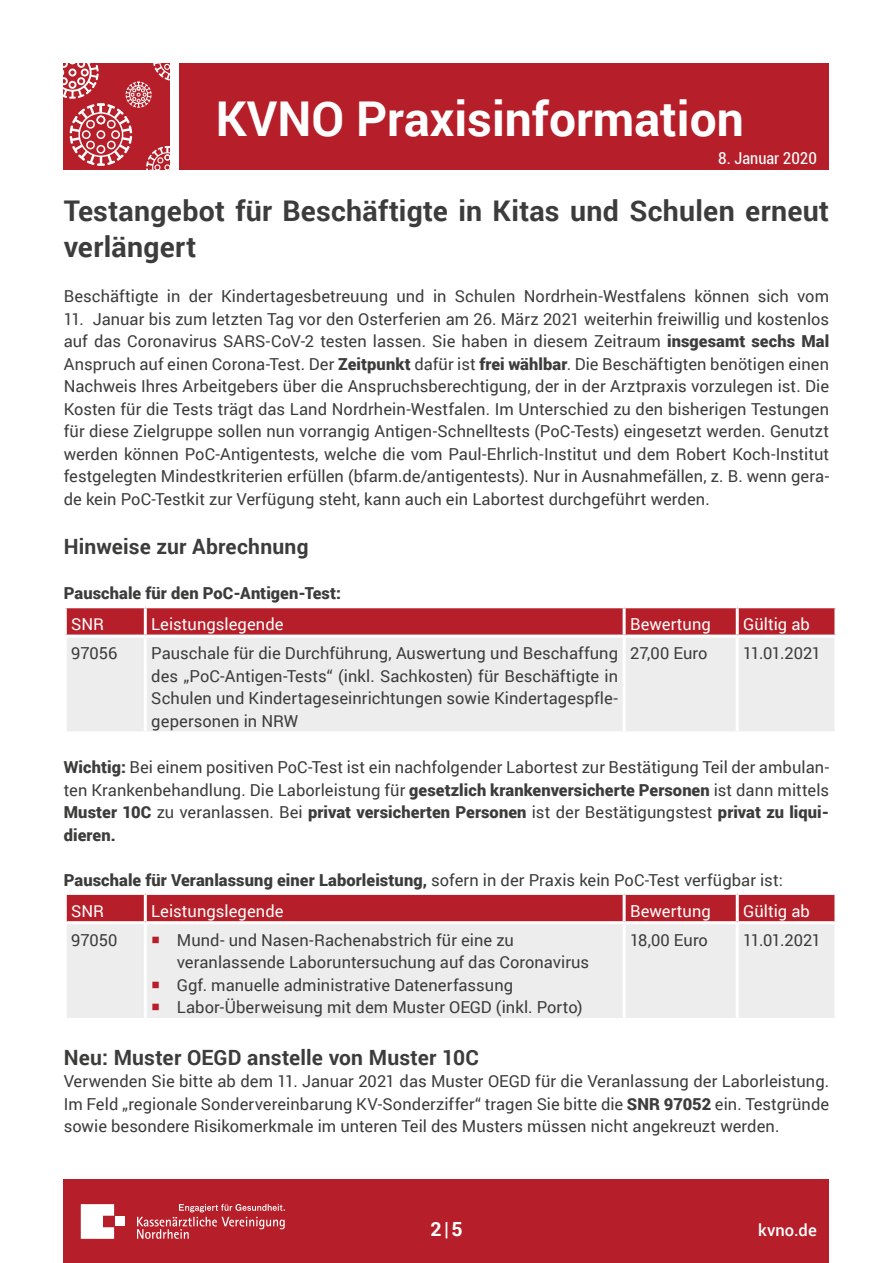
<style>
.page{position:relative;width:893px;height:1263px;background:#fff}
.page>*{position:absolute;margin:0;border:0;box-sizing:border-box;transform-origin:0 0}
.t1{font:700 48px "Roboto";color:#fff}
.FT-11{font:700 28.5px/36px "Roboto";letter-spacing:.01em;color:#3c3c3b}
.FT-11-2{font:700 21px "Roboto";letter-spacing:.01em;color:#3c3c3b}
.t2{font:700 19.5px "Roboto";color:#fff}
.FT-11-3{font:16.5px/22.5px "Roboto";letter-spacing:.005em;color:#3c3c3b;text-align:justify}
.FT-11-4{font:900 16.5px "Roboto";letter-spacing:.005em;color:#3c3c3b}
.FT-11-5{font:16.5px "Roboto";letter-spacing:.005em;color:#fff}
.t3{font:condensed 16.5px "Roboto";color:#fff}
.t4{font:500 16.5px "Roboto";letter-spacing:.005em;color:#fff}
.s1{font-weight:900}
.s2{font-weight:400}
.s3{color:#b61f29}
</style>
<div class="page">
<div style="left:180px;top:64px;width:649px;height:106px;background:#b61f29"></div>
<svg style="left:64px;top:64px;width:106px;height:106px;background:#c34750"></svg>
<div style="left:64px;top:1180px;width:765px;height:83px;background:#b61f29"></div>
<svg style="left:81px;top:1204px;width:33px;height:35px"></svg>
<div style="left:116px;top:1216px;width:9px;height:10px;background:#fff"></div>
<svg style="left:137px;top:1204px;width:148px;height:35px"></svg>
<div style="left:67px;top:608px;width:767px;height:26px;background:#b61f29"></div>
<div style="left:67px;top:638px;width:767px;height:93px;background:#ededed"></div>
<hr style="left:144px;top:608px;width:3px;height:26px;background:#fff">
<hr style="left:623px;top:608px;width:3px;height:26px;background:#fff">
<hr style="left:736px;top:608px;width:3px;height:26px;background:#fff">
<hr style="left:144px;top:637px;width:3px;height:94px;background:#fff">
<hr style="left:623px;top:637px;width:3px;height:94px;background:#fff">
<hr style="left:736px;top:637px;width:3px;height:94px;background:#fff">
<div style="left:67px;top:895px;width:767px;height:26px;background:#b61f29"></div>
<div style="left:67px;top:924px;width:767px;height:94px;background:#ededed"></div>
<hr style="left:144px;top:895px;width:3px;height:26px;background:#fff">
<hr style="left:623px;top:895px;width:3px;height:26px;background:#fff">
<hr style="left:736px;top:895px;width:3px;height:26px;background:#fff">
<hr style="left:144px;top:924px;width:3px;height:94px;background:#fff">
<hr style="left:623px;top:924px;width:3px;height:94px;background:#fff">
<hr style="left:736px;top:924px;width:3px;height:94px;background:#fff">
<h1 class="t1" style="left:216px;top:85px;width:530px">KVNO Praxisinformation</h1>
<p class="t3" style="left:718px;top:147px;width:100px">8. Januar 2020</p>
<p class="FT-11" style="left:64px;top:192px;width:767px">Testangebot für Beschäftigte in Kitas und Schulen erneut verlängert</p>
<p class="FT-11-3" style="left:64px;top:284px;width:767px">Beschäftigte in der Kindertagesbetreuung und in Schulen Nordrhein-Westfalens können sich vom</p>
<p class="FT-11-3" style="left:64px;top:307px;width:767px">11. Januar bis zum letzten Tag vor den Osterferien am 26. März 2021 weiterhin freiwillig und kostenlos auf das Coronavirus SARS-CoV-2 testen lassen. Sie haben in diesem Zeitraum <span class="s1">insgesamt sechs Mal </span>Anspruch auf einen Corona-Test. Der <span class="s1">Zeitpunkt</span> dafür ist <span class="s1">frei wählbar</span>. Die Beschäftigten benötigen einen Nachweis Ihres Arbeitgebers über die Anspruchsberechtigung, der in der Arztpraxis vorzulegen ist. Die Kosten für die Tests trägt das Land Nordrhein-Westfalen. Im Unterschied zu den bisherigen Testungen für diese Zielgruppe sollen nun vorrangig Antigen-Schnelltests (PoC-Tests) eingesetzt werden. Genutzt werden können PoC-Antigentests, welche die vom Paul-Ehrlich-Institut und dem Robert Koch-Institut festgelegten Mindestkriterien erfüllen (bfarm.de/antigentests). Nur in Ausnahmefällen, z. B. wenn gera&shy;de kein PoC-Testkit zur Verfügung steht, kann auch ein Labortest durchgeführt werden.</p>
<p class="FT-11-2" style="left:64px;top:532px;width:246px">Hinweise zur Abrechnung</p>
<p class="FT-11-4" style="left:64px;top:582px;width:279px">Pauschale für den PoC-Antigen-Test:</p>
<p class="FT-11-5" style="left:71px;top:613px;width:34px">SNR</p>
<p class="FT-11-5" style="left:151px;top:613px;width:134px">Leistungslegende</p>
<p class="FT-11-5" style="left:630px;top:613px;width:82px">Bewertung</p>
<p class="FT-11-5" style="left:743px;top:613px;width:68px">Gültig ab</p>
<p class="FT-11-3" style="left:71px;top:642px;width:48px">97056</p>
<p class="FT-11-3" style="left:151px;top:642px;width:468px">Pauschale für die Durchführung, Auswertung und Beschaffung des „PoC-Antigen-Tests“ (inkl. Sachkosten) für Beschäftigte in Schulen und Kindertageseinrichtungen sowie Kindertagespfle&shy;gepersonen in NRW</p>
<p class="FT-11-3" style="left:630px;top:642px;width:79px">27,00 Euro</p>
<p class="FT-11-3" style="left:743px;top:642px;width:79px">11.01.2021</p>
<p class="FT-11-3" style="left:64px;top:756px;width:767px"><span class="s1">Wichtig:</span> Bei einem positiven PoC-Test ist ein nachfolgender Labortest zur Bestätigung Teil der ambulan&shy;ten Krankenbehandlung. Die Laborleistung für <span class="s1">gesetzlich krankenversicherte Personen</span> ist dann mittels <span class="s1">Muster 10C</span> zu veranlassen. Bei <span class="s1">privat versicherten Personen</span> ist der Bestätigungstest <span class="s1">privat zu liqui&shy;dieren.</span></p>
<p class="FT-11-4" style="left:64px;top:868px;width:721px">Pauschale für Veranlassung einer Laborleistung, <span class="s2">sofern in der Praxis kein PoC-Test verfügbar ist:</span></p>
<p class="FT-11-5" style="left:71px;top:899px;width:34px">SNR</p>
<p class="FT-11-5" style="left:151px;top:899px;width:134px">Leistungslegende</p>
<p class="FT-11-5" style="left:630px;top:899px;width:82px">Bewertung</p>
<p class="FT-11-5" style="left:743px;top:899px;width:68px">Gültig ab</p>
<p class="FT-11-3" style="left:71px;top:928px;width:48px">97050</p>
<p class="FT-11-3" style="left:177px;top:928px;width:414px;text-indent:-26px"><span class="s3">○</span> Mund- und Nasen-Rachenabstrich für eine zu veranlassende Laboruntersuchung auf das Coronavirus</p>
<p class="FT-11-3" style="left:151px;top:973px;width:363px"><span class="s3">○</span> Ggf. manuelle administrative Datenerfassung</p>
<p class="FT-11-3" style="left:151px;top:996px;width:433px"><span class="s3">○</span> Labor-Überweisung mit dem Muster OEGD (inkl. Porto)</p>
<p class="FT-11-3" style="left:630px;top:928px;width:79px">18,00 Euro</p>
<p class="FT-11-3" style="left:743px;top:928px;width:79px">11.01.2021</p>
<p class="FT-11-2" style="left:64px;top:1042px;width:417px">Neu: Muster OEGD anstelle von Muster 10C</p>
<p class="FT-11-3" style="left:64px;top:1069px;width:767px">Verwenden Sie bitte ab dem 11. Januar 2021 das Muster OEGD für die Veranlassung der Laborleistung.<br>Im Feld „regionale Sondervereinbarung KV-Sonderziffer“ tragen Sie bitte die <span class="s1">SNR 97052</span> ein. Testgründe sowie besondere Risikomerkmale im unteren Teil des Musters müssen nicht angekreuzt werden.</p>
<p class="t2" style="left:430px;top:1215px;width:34px">2|5</p>
<p class="t4" style="left:758px;top:1218px;width:60px">kvno.de</p>
</div>
